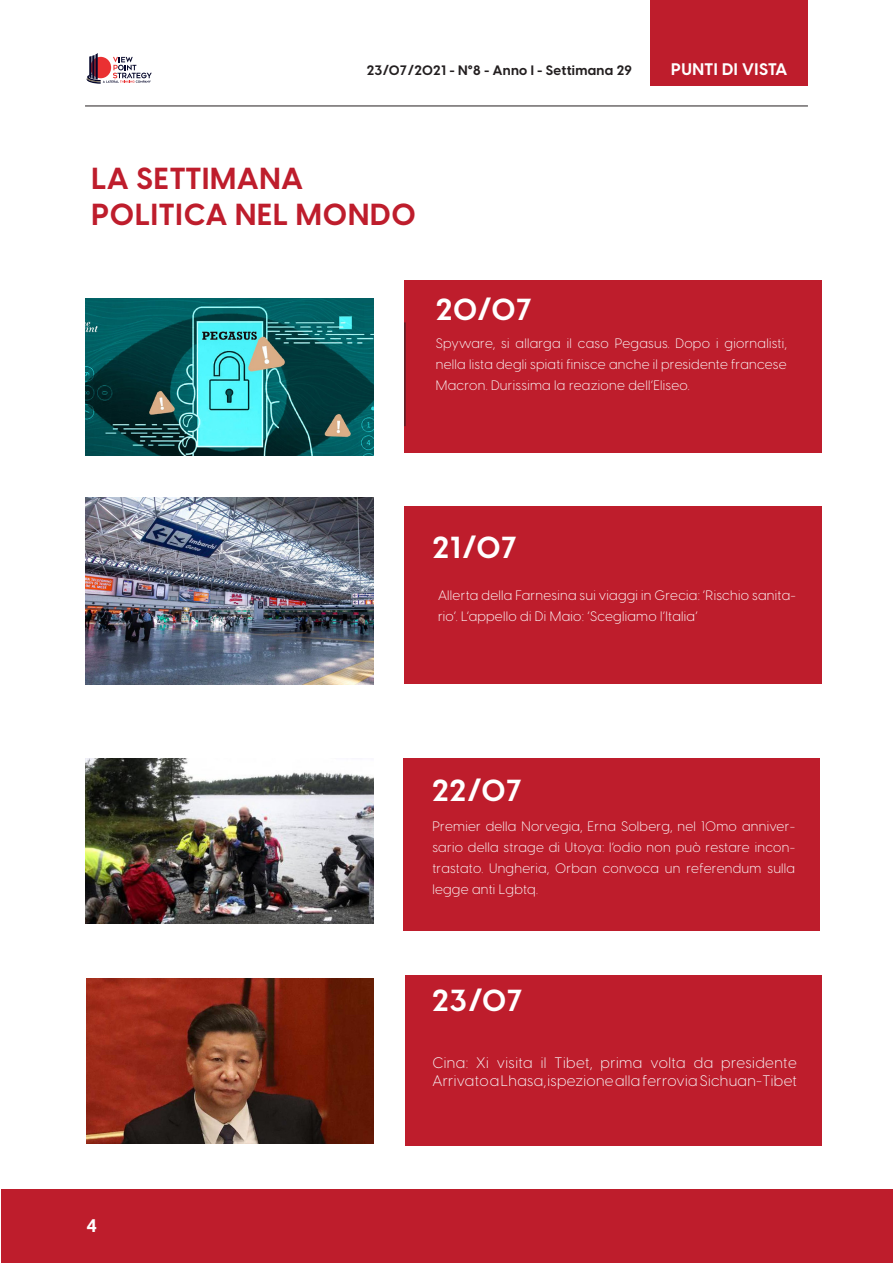
<style>
.page{position:relative;width:893px;height:1263px;background:#fff}
.page>*{position:absolute;margin:0;border:0;box-sizing:border-box;transform-origin:0 0}
.titolo{font:700 30px "Visby CF";letter-spacing:.03em;color:#be1d2c}
.titolo-2{font:700 30px "Visby CF";letter-spacing:.03em;color:#fff}
.t1{font:700 18px "Visby CF";color:#fff}
.t2{font:700 16.5px "Visby CF";letter-spacing:.03em;color:#fff}
.Titolo_copertina{font:300 15px "Visby CF";letter-spacing:.02em;color:#f7f7f8}
.testo{font:300 13.5px/21px "Visby CF";letter-spacing:.02em;color:#fcfcfc;text-align:justify}
.testo-2{font:300 13.5px/21px "Visby CF";letter-spacing:.02em;color:#fff}
.t3{font:700 13.5px "Visby CF";letter-spacing:.02em;color:#231f20}
</style>
<div class="page">
<div style="left:651px;top:0;width:157px;height:85px;background:#be1d2c"></div>
<div style="left:1px;top:1189px;width:892px;height:74px;background:#be1d2c"></div>
<svg style="left:87px;top:53px;width:65px;height:31px"></svg>
<hr style="left:85px;top:106px;width:723px;height:1px;background:#231f20">
<div style="left:404px;top:758px;width:416px;height:173px;background:#be1d2c"></div>
<div style="left:405px;top:280px;width:417px;height:173px;background:#be1d2c"></div>
<div style="left:405px;top:507px;width:417px;height:177px;background:#be1d2c"></div>
<img style="left:85px;top:758px;width:288px;height:165px">
<hr style="left:405px;top:322px;width:1px;height:104px;background:#231f20">
<img style="left:85px;top:298px;width:288px;height:157px">
<img style="left:85px;top:498px;width:288px;height:186px">
<div style="left:405px;top:975px;width:416px;height:171px;background:#be1d2c"></div>
<img style="left:87px;top:978px;width:286px;height:165px">
<p class="t3" style="left:367px;top:62px;width:267px">23/07/2021 - N°8 - Anno I - Settimana 29</p>
<p class="t2" style="left:671px;top:58px;width:118px">PUNTI DI VISTA</p>
<p class="titolo" style="left:91px;top:159px;width:213px">LA SETTIMANA</p>
<p class="titolo" style="left:91px;top:195px;width:326px">POLITICA NEL MONDO</p>
<p class="titolo-2" style="left:436px;top:290px;width:98px">20/07</p>
<p class="testo" style="left:436px;top:333px;width:352px">Spyware, si allarga il caso Pegasus. Dopo i giornalisti, nella lista degli spiati finisce anche il presidente francese Macron. Durissima la reazione dell’Eliseo.</p>
<p class="titolo-2" style="left:432px;top:528px;width:86px">21/07</p>
<p class="testo-2" style="left:438px;top:585px;width:359px">Allerta della Farnesina sui viaggi in Grecia: ‘Rischio sanita&shy;rio’. L’appello di Di Maio: ‘Scegliamo l’Italia’</p>
<h2 class="t1" style="left:87px;top:1214px;width:12px">4</h2>
<p class="titolo-2" style="left:432px;top:771px;width:91px">22/07</p>
<p class="testo" style="left:432px;top:816px;width:364px">Premier della Norvegia, Erna Solberg, nel 10mo anniver&shy;sario della strage di Utoya: l’odio non può restare incon&shy;trastato. Ungheria, Orban convoca un referendum sulla legge anti Lgbtq.</p>
<p class="titolo-2" style="left:432px;top:981px;width:92px">23/07</p>
<p class="Titolo_copertina" style="left:432px;top:1053px;width:366px">Cina: Xi visita il Tibet, prima volta da presidente</p>
<p class="Titolo_copertina" style="left:432px;top:1071px;width:366px">Arrivato a Lhasa, ispezione alla ferrovia Sichuan-Tibet</p>
</div>
